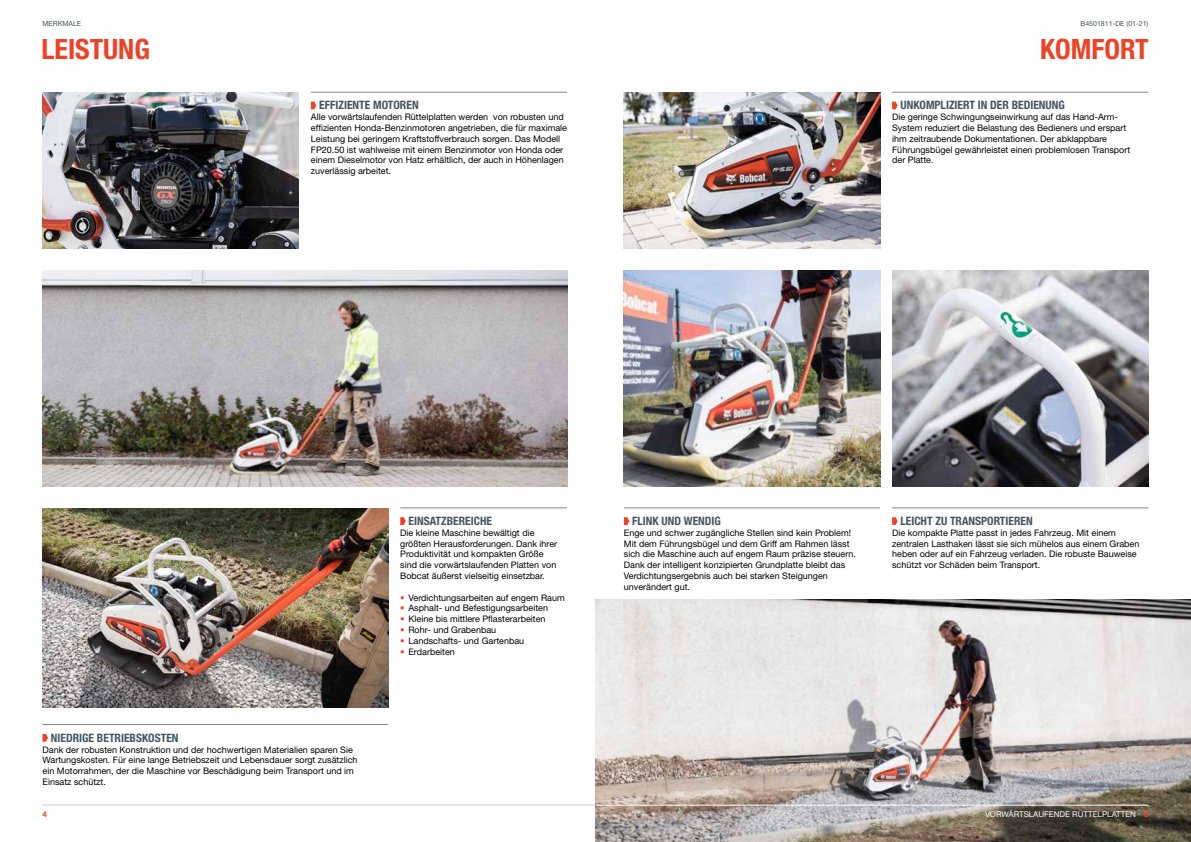
<style>
.page{position:relative;width:1191px;height:842px;background:#fff}
.page>*{position:absolute;margin:0;border:0;box-sizing:border-box;transform-origin:0 0}
.t1{font:700 condensed 28px "Helvetica Neue LT Pro";color:#ef4123}
.t2{font:700 condensed 11.6px "Helvetica Neue LT Pro";color:#455560}
.t3{font:9px/10.8px "Helvetica Neue LT Pro";color:#000}
.t4{font:8px "Helvetica Neue LT Pro";color:#fff}
.t5{font:700 8px "Helvetica Neue LT Pro";color:#ef4123}
.t6{font:7px "Helvetica Neue LT Pro";color:#455560}
.s1{font-weight:700;color:#ef4123}
</style>
<div class="page">
<img style="left:624px;top:92px;width:256px;height:157px">
<img style="left:624px;top:270px;width:256px;height:216px">
<img style="left:892px;top:270px;width:256px;height:216px">
<img style="left:43px;top:508px;width:345px;height:200px">
<img style="left:43px;top:270px;width:524px;height:216px">
<img style="left:595px;top:600px;width:596px;height:242px">
<hr style="left:595px;top:805px;width:553px;height:1px;background:#fff">
<img style="left:43px;top:92px;width:256px;height:157px">
<hr style="left:892px;top:92px;width:256px;height:1px;background:#7e888c">
<svg style="left:892px;top:102px;width:5px;height:7px"></svg>
<hr style="left:624px;top:508px;width:256px;height:1px;background:#7e888c">
<svg style="left:624px;top:517px;width:5px;height:8px"></svg>
<hr style="left:892px;top:508px;width:256px;height:1px;background:#7e888c">
<svg style="left:892px;top:517px;width:5px;height:8px"></svg>
<hr style="left:311px;top:92px;width:256px;height:1px;background:#7e888c">
<svg style="left:311px;top:102px;width:5px;height:7px"></svg>
<hr style="left:400px;top:508px;width:167px;height:1px;background:#7e888c">
<svg style="left:400px;top:517px;width:6px;height:8px"></svg>
<hr style="left:43px;top:724px;width:345px;height:1px;background:#7e888c">
<svg style="left:43px;top:734px;width:5px;height:8px"></svg>
<p class="t6" style="left:43px;top:19px;width:40px">MERKMALE</p>
<p class="t6" style="left:1080px;top:19px;width:69px">B4501811-DE (01-21)</p>
<h1 class="t1" style="left:42px;top:32px;width:110px">LEISTUNG</h1>
<h1 class="t1" style="left:1040px;top:32px;width:110px">KOMFORT</h1>
<p class="t2" style="left:319px;top:98px;width:101px">EFFIZIENTE MOTOREN</p>
<p class="t3" style="left:311px;top:111px;width:258px">Alle vorwärtslaufenden Rüttelplatten werden von robusten und effizienten Honda-Benzinmotoren angetrieben, die für maximale Leistung bei geringem Kraftstoffverbrauch sorgen. Das Modell FP20.50 ist wahlweise mit einem Benzinmotor von Honda oder einem Dieselmotor von Hatz erhältlich, der auch in Höhenlagen zuverlässig arbeitet.</p>
<p class="t2" style="left:900px;top:98px;width:166px">UNKOMPLIZIERT IN DER BEDIENUNG</p>
<p class="t3" style="left:892px;top:111px;width:240px">Die geringe Schwingungseinwirkung auf das Hand-Arm-System reduziert die Belastung des Bedieners und erspart ihm zeitraubende Dokumentationen. Der abklappbare Führungsbügel gewährleistet einen problemlosen Transport der Platte.</p>
<p class="t2" style="left:51px;top:731px;width:129px">NIEDRIGE BETRIEBSKOSTEN</p>
<p class="t3" style="left:43px;top:744px;width:316px">Dank der robusten Konstruktion und der hochwertigen Materialien sparen Sie Wartungskosten. Für eine lange Betriebszeit und Lebensdauer sorgt zusätzlich ein Motorrahmen, der die Maschine vor Beschädigung beim Transport und im Einsatz schützt.</p>
<p class="t5" style="left:43px;top:809px;width:6px">4</p>
<p class="t2" style="left:408px;top:514px;width:85px">EINSATZBEREICHE</p>
<p class="t3" style="left:400px;top:527px;width:158px">Die kleine Maschine bewältigt die größten Herausforderungen. Dank ihrer Produktivität und kompakten Größe sind die vorwärtslaufenden Platten von Bobcat äußerst vielseitig einsetzbar.</p>
<p class="t3" style="left:400px;top:592px;width:166px"><span class="s1">•</span> Verdichtungsarbeiten auf engem Raum</p>
<p class="t3" style="left:400px;top:603px;width:149px"><span class="s1">•</span> Asphalt- und Befestigungsarbeiten</p>
<p class="t3" style="left:400px;top:613px;width:147px"><span class="s1">•</span> Kleine bis mittlere Pflasterarbeiten</p>
<p class="t3" style="left:400px;top:624px;width:97px"><span class="s1">•</span> Rohr- und Grabenbau</p>
<p class="t3" style="left:400px;top:635px;width:125px"><span class="s1">•</span> Landschafts- und Gartenbau</p>
<p class="t3" style="left:400px;top:646px;width:56px"><span class="s1">•</span> Erdarbeiten</p>
<p class="t2" style="left:632px;top:514px;width:90px">FLINK UND WENDIG</p>
<p class="t3" style="left:624px;top:527px;width:234px">Enge und schwer zugängliche Stellen sind kein Problem!<br>Mit dem Führungsbügel und dem Griff am Rahmen lässt sich die Maschine auch auf engem Raum präzise steuern.<br>Dank der intelligent konzipierten Grundplatte bleibt das Verdichtungsergebnis auch bei starken Steigungen unverändert gut.</p>
<p class="t2" style="left:900px;top:514px;width:134px">LEICHT ZU TRANSPORTIEREN</p>
<p class="t3" style="left:892px;top:527px;width:249px">Die kompakte Platte passt in jedes Fahrzeug. Mit einem zentralen Lasthaken lässt sie sich mühelos aus einem Graben heben oder auf ein Fahrzeug verladen. Die robuste Bauweise schützt vor Schäden beim Transport.</p>
<p class="t4" style="left:985px;top:809px;width:165px">VORWÄRTSLAUFENDE RÜTTELPLATTEN <span class="s1">5</span></p>
</div>
